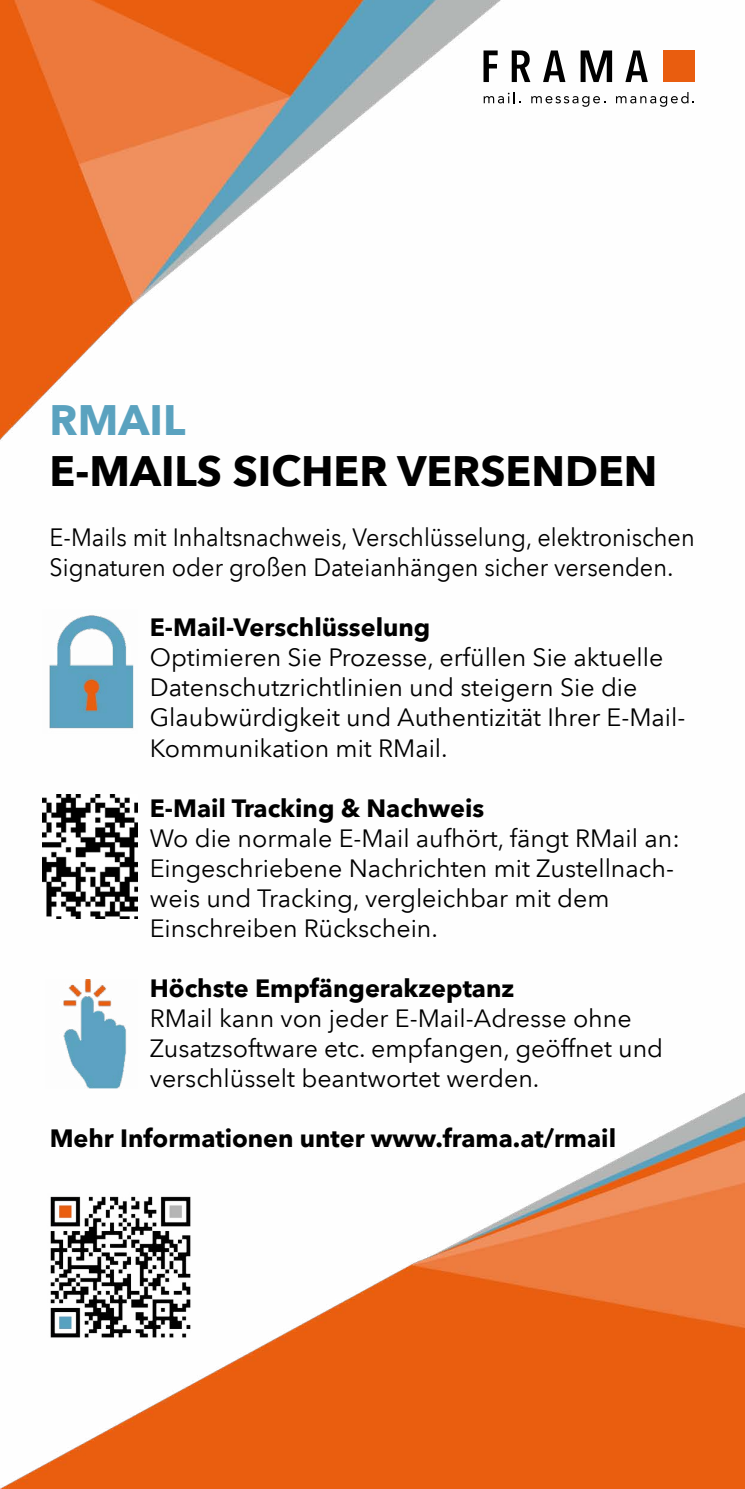
<style>
.page{position:relative;width:745px;height:1489px;background:#fff}
.page>*{position:absolute;margin:0;border:0;box-sizing:border-box;transform-origin:0 0}
.t1{font:700 42.5px "Avenir Next LT Pro";color:#000}
.t2{font:700 42.5px "Avenir Next LT Pro";color:#5aa2bf}
.t3{font:25px/30px "Avenir Next LT Pro";color:#000}
.t4{font:700 25px "Avenir Next LT Pro";color:#000}
.t5{font:25px/30px "Avenir Next LT Pro";color:#000;scale:.94 1}
</style>
<div class="page">
<img style="left:0;top:0;width:744px;height:1488px">
<img style="left:42px;top:1188px;width:156px;height:157px">
<img style="left:42px;top:609px;width:95px;height:124px">
<img style="left:43px;top:794px;width:94px;height:124px">
<img style="left:45px;top:979px;width:92px;height:109px">
<div style="left:662px;top:50px;width:32px;height:32px;background:#e95d0f"></div>
<svg style="left:483px;top:50px;width:14px;height:32px"></svg>
<svg style="left:511px;top:50px;width:19px;height:32px"></svg>
<svg style="left:542px;top:50px;width:23px;height:32px"></svg>
<svg style="left:625px;top:50px;width:22px;height:32px"></svg>
<svg style="left:580px;top:50px;width:31px;height:32px"></svg>
<svg style="left:483px;top:92px;width:37px;height:11px"></svg>
<svg style="left:531px;top:96px;width:74px;height:11px"></svg>
<svg style="left:615px;top:92px;width:79px;height:15px"></svg>
<h1 class="t2" style="left:50px;top:394px;width:137px">RMail</h1>
<h1 class="t1" style="left:50px;top:445px;width:609px">E-Mails sicher versenden</h1>
<p class="t5" style="left:50px;top:522px;width:687px">E-Mails mit Inhaltsnachweis, Verschlüsselung, elektronischen<br>Signaturen oder großen Dateianhängen sicher versenden.</p>
<p class="t4" style="left:50px;top:612px;width:59px">E</p>
<p class="t4" style="left:165px;top:612px;width:267px">-Mail-Verschlüsselung</p>
<p class="t3" style="left:150px;top:642px;width:537px">Optimieren Sie Prozesse, erfüllen Sie aktuelle Datenschutzrichtlinien und steigern Sie die Glaubwürdigkeit und Authentizität Ihrer E-Mail-Kommunikation mit RMail.</p>
<p class="t4" style="left:50px;top:792px;width:59px">E</p>
<p class="t4" style="left:165px;top:792px;width:321px">-Mail Tracking &amp; Nachweis</p>
<p class="t3" style="left:150px;top:822px;width:531px">Wo die normale E-Mail aufhört, fängt RMail an:<br>Eingeschriebene Nachrichten mit Zustellnach&shy;weis und Tracking, vergleichbar mit dem Einschreiben Rückschein.</p>
<p class="t4" style="left:50px;top:972px;width:60px">H</p>
<p class="t4" style="left:169px;top:972px;width:347px">öchste Empfängerakzeptanz</p>
<p class="t3" style="left:150px;top:1002px;width:514px">RMail kann von jeder E-Mail-Adresse ohne<br>Zusatzsoftware etc. empfangen, geöffnet und verschlüsselt beantwortet werden.</p>
<p class="t4" style="left:50px;top:1122px;width:567px">Mehr Informationen unter www.frama.at/rmail</p>
</div>
